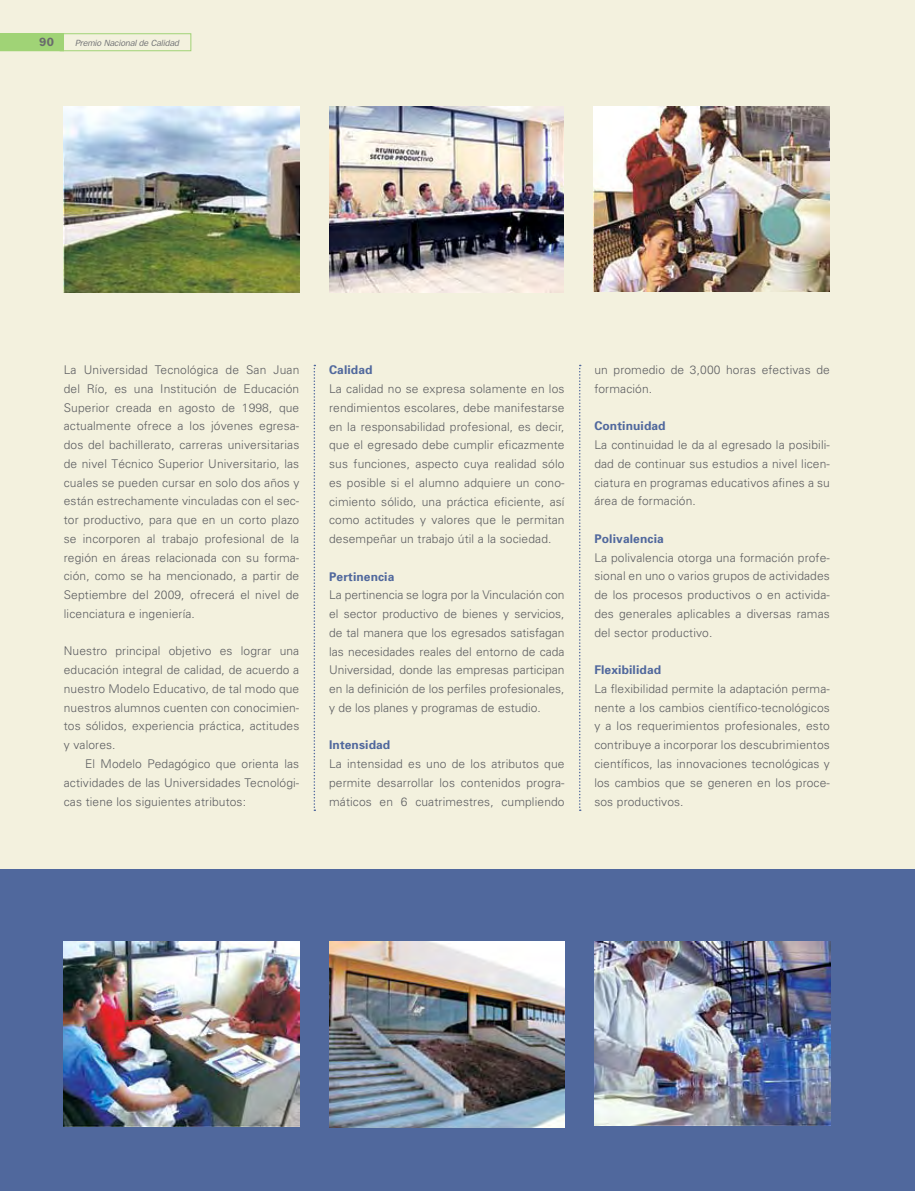
<style>
.page{position:relative;width:915px;height:1191px;background:#fff}
.page>*{position:absolute;margin:0;border:0;box-sizing:border-box;transform-origin:0 0}
.t1{font:300 12px/18.8px "Univers";letter-spacing:.01em;color:#5e5f62;text-align:justify}
.t2{font:700 12px "Univers";letter-spacing:.01em;color:#50689d}
.t3{font:600 12px "Franklin Gothic";color:#696a6c}
.t4{font:italic 9px "Franklin Gothic";letter-spacing:-.02em;color:#727376}
</style>
<div class="page">
<div style="left:0;top:0;width:914px;height:1191px;background:#f3f1de"></div>
<div style="left:0;top:868px;width:914px;height:323px;background:#50689d"></div>
<div style="left:60px;top:33px;width:131px;height:18px;border:1px solid #a0d376"></div>
<svg style="left:0;top:33px;width:64px;height:18px"></svg>
<img style="left:64px;top:106px;width:235px;height:186px">
<img style="left:64px;top:941px;width:235px;height:186px">
<img style="left:329px;top:106px;width:233px;height:186px">
<img style="left:593px;top:106px;width:235px;height:185px">
<img style="left:594px;top:941px;width:236px;height:184px">
<img style="left:329px;top:941px;width:235px;height:186px">
<svg style="left:313px;top:365px;width:2px;height:446px"></svg>
<svg style="left:579px;top:365px;width:1px;height:446px"></svg>
<p class="t3" style="left:39px;top:35px;width:16px">90</p>
<p class="t4" style="left:75px;top:37px;width:105px">Premio Nacional de Calidad</p>
<p class="t1" style="left:64px;top:360px;width:237px">La Universidad Tecnológica de San Juan del Río, es una Institución de Educación Superior creada en agosto de 1998, que actualmente ofrece a los jóvenes egresa&shy;dos del bachillerato, carreras universitarias de nivel Técnico Superior Universitario, las cuales se pueden cursar en solo dos años y están estrechamente vinculadas con el sec&shy;tor productivo, para que en un corto plazo se incorporen al trabajo profesional de la región en áreas relacionada con su forma&shy;ción, como se ha mencionado, a partir de Septiembre del 2009, ofrecerá el nivel de licenciatura e ingeniería.</p>
<p class="t1" style="left:64px;top:641px;width:237px">Nuestro principal objetivo es lograr una educación integral de calidad, de acuerdo a nuestro Modelo Educativo, de tal modo que nuestros alumnos cuenten con conocimien&shy;tos sólidos, experiencia práctica, actitudes y valores.</p>
<p class="t1" style="left:64px;top:754px;width:237px;text-indent:21px">El Modelo Pedagógico que orienta las actividades de las Universidades Tecnológi&shy;cas tiene los siguientes atributos:</p>
<p class="t2" style="left:329px;top:362px;width:45px">Calidad</p>
<p class="t1" style="left:329px;top:379px;width:237px">La calidad no se expresa solamente en los rendimientos escolares, debe manifestarse en la responsabilidad profesional, es decir, que el egresado debe cumplir eficazmente sus funciones, aspecto cuya realidad sólo es posible si el alumno adquiere un cono&shy;cimiento sólido, una práctica eficiente, así como actitudes y valores que le permitan desempeñar un trabajo útil a la sociedad.</p>
<p class="t2" style="left:329px;top:568px;width:67px">Pertinencia</p>
<p class="t1" style="left:329px;top:585px;width:237px">La pertinencia se logra por la Vinculación con el sector productivo de bienes y servicios, de tal manera que los egresados satisfagan las necesidades reales del entorno de cada Universidad, donde las empresas participan en la definición de los perfiles profesionales, y de los planes y programas de estudio.</p>
<p class="t2" style="left:329px;top:737px;width:63px">Intensidad</p>
<p class="t1" style="left:329px;top:754px;width:237px">La intensidad es uno de los atributos que permite desarrollar los contenidos progra&shy;máticos en 6 cuatrimestres, cumpliendo</p>
<p class="t1" style="left:594px;top:360px;width:237px">un promedio de 3,000 horas efectivas de formación.</p>
<p class="t2" style="left:594px;top:418px;width:73px">Continuidad</p>
<p class="t1" style="left:594px;top:435px;width:237px">La continuidad le da al egresado la posibili&shy;dad de continuar sus estudios a nivel licen&shy;ciatura en programas educativos afines a su área de formación.</p>
<p class="t2" style="left:594px;top:531px;width:71px">Polivalencia</p>
<p class="t1" style="left:594px;top:547px;width:237px">La polivalencia otorga una formación profe&shy;sional en uno o varios grupos de actividades de los procesos productivos o en activida&shy;des generales aplicables a diversas ramas del sector productivo.</p>
<p class="t2" style="left:594px;top:662px;width:68px">Flexibilidad</p>
<p class="t1" style="left:594px;top:679px;width:237px">La flexibilidad permite la adaptación perma&shy;nente a los cambios científico-tecnológicos y a los requerimientos profesionales, esto contribuye a incorporar los descubrimientos científicos, las innovaciones tecnológicas y los cambios que se generen en los proce&shy;sos productivos.</p>
</div>
